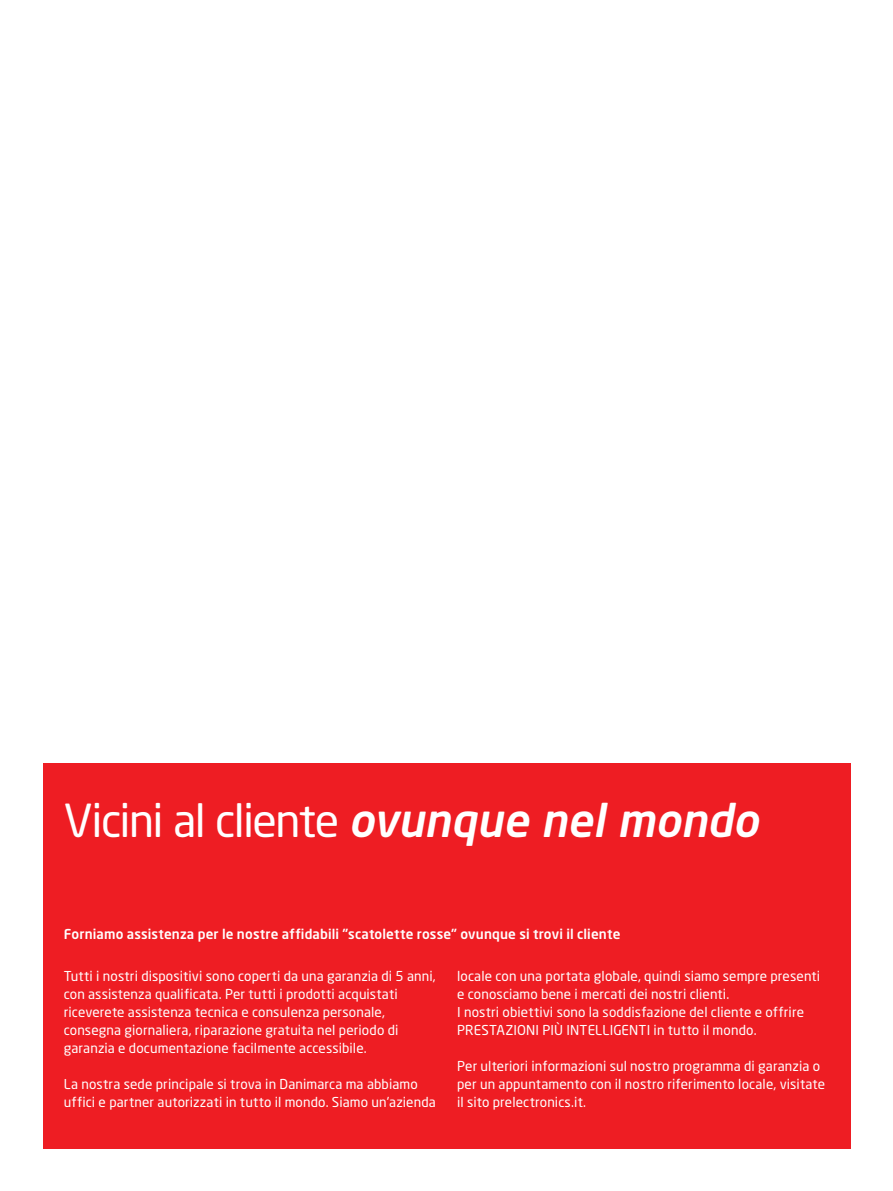
<style>
.page{position:relative;width:893px;height:1191px;background:#fff}
.page>*{position:absolute;margin:0;border:0;box-sizing:border-box;transform-origin:0 0}
.t1{font:45px "Neo Sans Pro";letter-spacing:-.035em;color:#fff}
.t2{font:13.5px/18px "Neo Sans Pro";letter-spacing:.01em;color:#fff}
.t3{font:500 13.5px "Neo Sans Pro";letter-spacing:.01em;color:#fff}
.s1{font-weight:500;font-style:italic}
</style>
<div class="page">
<div style="left:43px;top:762px;width:808px;height:386px;background:#ee1d23"></div>
<h1 class="t1" style="left:64px;top:793px;width:696px">Vicini al cliente <span class="s1">ovunque nel mondo</span></h1>
<p class="t3" style="left:64px;top:925px;width:558px">Forniamo assistenza per le nostre affidabili "scatolette rosse" ovunque si trovi il cliente</p>
<p class="t2" style="left:64px;top:967px;width:374px">Tutti i nostri dispositivi sono coperti da una garanzia di 5 anni, con assistenza qualificata. Per tutti i prodotti acquistati riceverete assistenza tecnica e consulenza personale, consegna giornaliera, riparazione gratuita nel periodo di garanzia e documentazione facilmente accessibile.</p>
<p class="t2" style="left:64px;top:1075px;width:373px">La nostra sede principale si trova in Danimarca ma abbiamo uffici e partner autorizzati in tutto il mondo. Siamo un'azienda</p>
<p class="t2" style="left:457px;top:967px;width:365px">locale con una portata globale, quindi siamo sempre presenti e conosciamo bene i mercati dei nostri clienti.<br>I nostri obiettivi sono la soddisfazione del cliente e offrire PRESTAZIONI PIÙ INTELLIGENTI in tutto il mondo.</p>
<p class="t2" style="left:457px;top:1057px;width:369px">Per ulteriori informazioni sul nostro programma di garanzia o per un appuntamento con il nostro riferimento locale, visitate il sito prelectronics.it.</p>
</div>
